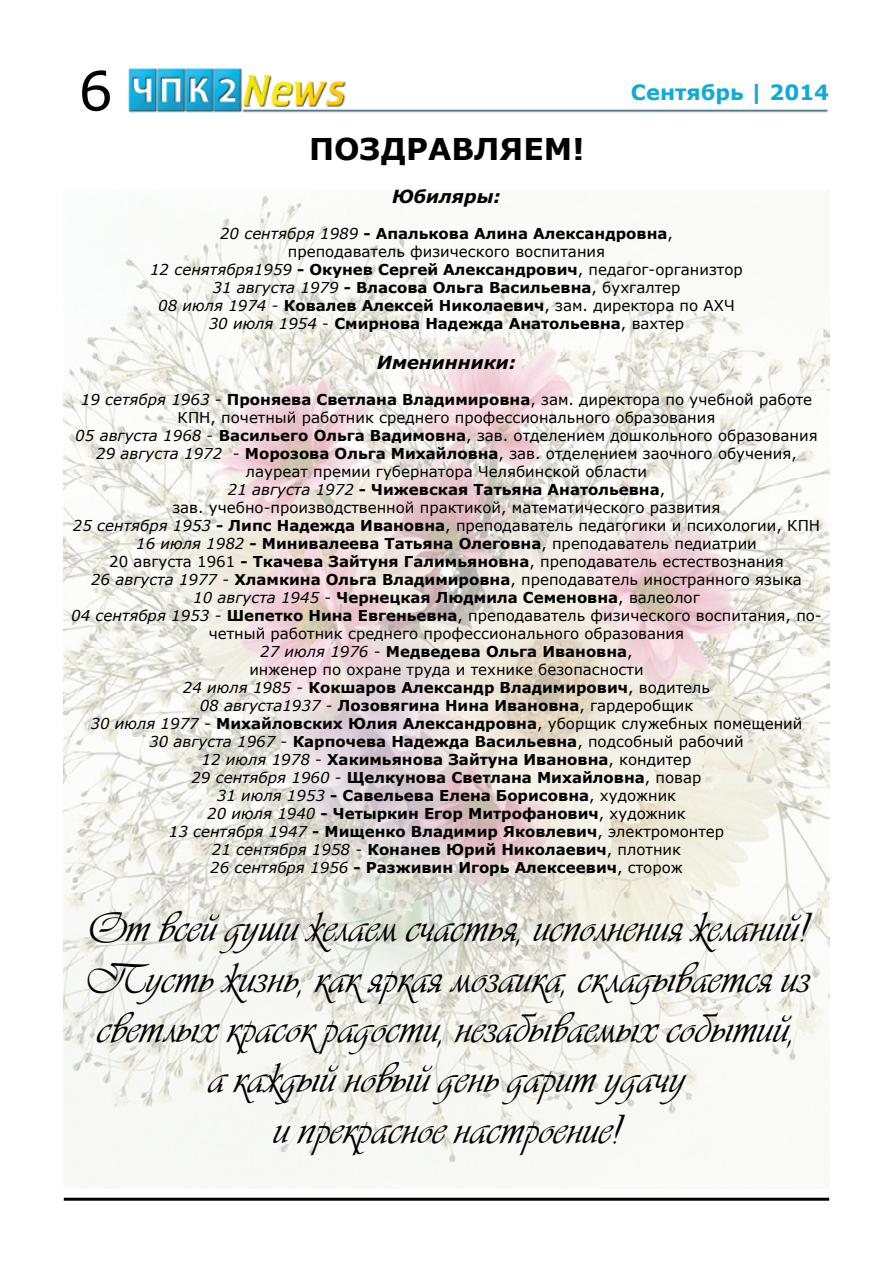
<style>
.page{position:relative;width:893px;height:1263px;background:#fff}
.page>*{position:absolute;margin:0;border:0;box-sizing:border-box;transform-origin:0 0}
.t1{font:54px "Verdana";color:#000}
.t2{font:42px/50.4px "Vivaldiscript";color:#000;text-align:center}
.t3{font:700 30px "Verdana";color:#000}
.t4{font:700 21px "Verdana";color:#11aad6}
.t5{font:italic 700 18px "Verdana";color:#000}
.t6{font:15px/18px "Verdana";color:#000;text-align:center}
.t7{font:700 15px/18px "Verdana";color:#000;text-align:center}
.s1{font-weight:400;font-style:italic}
.s2{font-weight:400}
.s3{font-style:italic}
.s4{font-weight:700}
</style>
<div class="page">
<hr style="left:64px;top:1198px;width:765px;height:3px;background:#000">
<img style="left:128px;top:67px;width:700px;height:46px">
<img style="left:64px;top:195px;width:765px;height:993px">
<h1 class="t1" style="left:79px;top:54px;width:36px">6</h1>
<h3 class="t4" style="left:631px;top:77px;width:200px">Сентябрь | 2014</h3>
<h3 class="t3" style="left:309px;top:128px;width:277px">ПОЗДРАВЛЯЕМ!</h3>
<p class="t5" style="left:392px;top:184px;width:110px">Юбиляры:</p>
<p class="t7" style="left:150px;top:224px;width:594px"><span class="s1">20 сентября 1989</span> - Апалькова Алина Александровна<span class="s2">,<br>преподаватель физического воспитания<br></span><span class="s1">12 сенятября1959</span> - Окунев Сергей Александрович<span class="s2">, педагог-организтор </span><span class="s1">31 августа 1979</span> - Власова Ольга Васильевна<span class="s2">, бухгалтер<br></span><span class="s1">08 июля 1974</span> <span class="s2">-</span> Ковалев Алексей Николаевич<span class="s2">, зам. директора по АХЧ </span><span class="s1">30 июля 1954</span> <span class="s2">-</span> Смирнова Надежда Анатольевна<span class="s2">, вахтер</span></p>
<p class="t5" style="left:377px;top:349px;width:141px">Именинники:</p>
<p class="t6" style="left:71px;top:390px;width:752px"><span class="s3">19 сетября 1963</span> - <span class="s4">Проняева Светлана Владимировна</span>, зам. директора по учебной работе КПН, почетный работник среднего профессионального образования<br><span class="s3">05 августа 1968</span> - <span class="s4">Васильего Ольга Вадимовна</span>, зав. отделением дошкольного образования <span class="s3">29 августа 1972</span> - <span class="s4">Морозова Ольга Михайловна</span>, зав. отделением заочного обучения, лауреат премии губернатора Челябинской области<br><span class="s3">21 августа 1972</span> <span class="s4">- Чижевская Татьяна Анатольевна</span>,<br>зав. учебно-производственной практикой, математического развития<br><span class="s3">25 сентября 1953</span> <span class="s4">- Липс Надежда Ивановна</span>, преподаватель педагогики и психологии, КПН <span class="s3">16 июля 1982</span> <span class="s4">- Минивалеева Татьяна Олеговна</span>, преподаватель педиатрии<br>20 августа 1961 <span class="s4">- Ткачева Зайтуня Галимьяновна</span>, преподаватель естествознания<br><span class="s3">26 августа 1977</span> - <span class="s4">Хламкина Ольга Владимировна</span>, преподаватель иностранного языка<br><span class="s3">10 августа 1945</span> - <span class="s4">Чернецкая Людмила Семеновна</span>, валеолог<br><span class="s3">04 сентября 1953</span> - <span class="s4">Шепетко Нина Евгеньевна</span>, преподаватель физического воспитания, по&shy;четный работник среднего профессионального образования<br><span class="s3">27 июля 1976</span> - <span class="s4">Медведева Ольга Ивановна</span>,<br>инженер по охране труда и технике безопасности<br><span class="s3">24 июля 1985</span> - <span class="s4">Кокшаров Александр Владимирович</span>, водитель<br><span class="s3">08 августа1937</span> - <span class="s4">Лозовягина Нина Ивановна</span>, гардеробщик<br><span class="s3">30 июля 1977</span> - <span class="s4">Михайловских Юлия Александровна</span>, уборщик служебных помещений<br><span class="s3">30 августа 1967</span> - <span class="s4">Карпочева Надежда Васильевна</span>, подсобный рабочий<br><span class="s3">12 июля 1978</span> - <span class="s4">Хакимьянова Зайтуна Ивановна</span>, кондитер<br><span class="s3">29 сентября 1960</span> - <span class="s4">Щелкунова Светлана Михайловна</span>, повар<br><span class="s3">31 июля 1953</span> <span class="s4">- Савельева Елена Борисовна</span>, художник<br><span class="s3">20 июля 1940</span> <span class="s4">- Четыркин Егор Митрофанович</span>, художник<br><span class="s3">13 сентября 1947</span> <span class="s4">- Мищенко Владимир Яковлевич</span>, электромонтер<br><span class="s3">21 сентября 1958</span> - <span class="s4">Конанев Юрий Николаевич</span>, плотник<br><span class="s3">26 сентября 1956</span> <span class="s4">- Разживин Игорь Алексеевич</span>, сторож</p>
<h2 class="t2" style="left:83px;top:905px;width:728px">От всей души желаем счастья, исполнения желаний!<br>Пусть жизнь, как яркая мозаика, складывается из светлых красок радости, незабываемых событий,<br>а каждый новый день дарит удачу<br>и прекрасное настроение!</h2>
</div>
